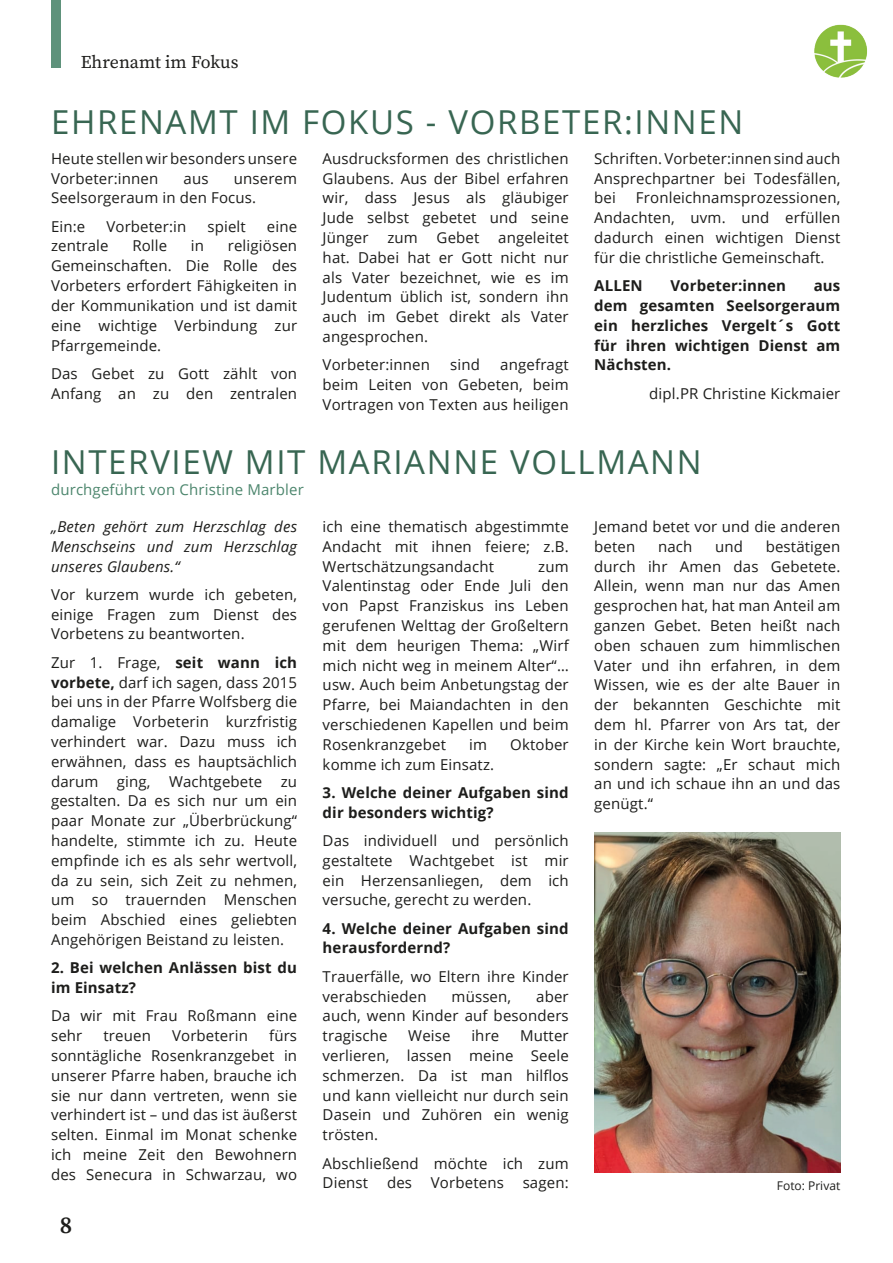
<style>
.page{position:relative;width:893px;height:1263px;background:#fff}
.page>*{position:absolute;margin:0;border:0;box-sizing:border-box;transform-origin:0 0}
.Überschrift{font:33px "Open Sans";letter-spacing:.05em;color:#386652}
.t1{font:24px "Source Serif Variable";color:#1d1d1b}
.t2{font:18px "Source Serif Variable";color:#1d1d1b}
.Seitentext{font:15px/19.8px "Open Sans";letter-spacing:.01em;color:#1d1d1b;text-align:justify}
.Seitentext-2{font:700 15px/19.8px "Open Sans";letter-spacing:.01em;color:#1d1d1b}
.Seitentext-3{font:italic 15px/19.8px "Open Sans";letter-spacing:.01em;color:#1d1d1b;text-align:justify}
.Seitentext-4{font:15px "Open Sans";letter-spacing:.01em;color:#4c866d}
.Bildunterschriften{font:12px "Open Sans";color:#1d1d1b}
.s1{font-weight:700}
</style>
<div class="page">
<div style="left:51px;top:0;width:9px;height:68px;background:#5e927b"></div>
<img style="left:814px;top:24px;width:53px;height:54px">
<img style="left:594px;top:833px;width:246px;height:340px">
<p class="t2" style="left:81px;top:50px;width:159px">Ehrenamt im Fokus</p>
<p class="Überschrift" style="left:51px;top:99px;width:694px">EHRENAMT IM FOKUS - VORBETER:INNEN</p>
<p class="Seitentext" style="left:51px;top:148px;width:248px">Heute stellen wir besonders unsere<br>Vorbeter:innen</p>
<p class="Seitentext" style="left:51px;top:168px;width:248px;text-indent:183px">unserem<br>Seelsorgeraum in den Focus.</p>
<p class="Seitentext" style="left:51px;top:216px;width:36px">Ein:e</p>
<p class="Seitentext" style="left:106px;top:216px;width:82px">Vorbeter:in</p>
<p class="Seitentext" style="left:207px;top:216px;width:40px">spielt</p>
<p class="Seitentext" style="left:267px;top:216px;width:32px">eine</p>
<p class="Seitentext" style="left:51px;top:236px;width:59px">zentrale</p>
<p class="Seitentext" style="left:132px;top:236px;width:36px">Rolle</p>
<p class="Seitentext" style="left:191px;top:236px;width:15px">in</p>
<p class="Seitentext" style="left:184px;top:168px;width:27px">aus</p>
<p class="Seitentext" style="left:51px;top:236px;width:248px;text-indent:177px">religiösen Gemeinschaften. Die Rolle des Vorbeters erfordert Fähigkeiten in der Kommunikation und ist damit eine wichtige Verbindung zur Pfarrgemeinde.</p>
<p class="Seitentext" style="left:51px;top:363px;width:248px">Das Gebet zu Gott zählt von<br>Anfang an zu den zentralen</p>
<p class="Seitentext" style="left:323px;top:148px;width:248px">Ausdrucksformen des christlichen Glaubens. Aus der Bibel erfahren wir, dass Jesus als gläubiger Jude selbst gebetet und seine Jünger</p>
<p class="Seitentext" style="left:323px;top:227px;width:248px;text-indent:176px">angeleitet hat. Dabei hat er Gott nicht nur als Vater bezeichnet, wie es im Judentum üblich ist, sondern ihn auch im Gebet direkt als Vater angesprochen.</p>
<p class="Seitentext" style="left:323px;top:355px;width:109px">Vorbeter:innen</p>
<p class="Seitentext" style="left:450px;top:355px;width:31px">sind</p>
<p class="Seitentext" style="left:387px;top:227px;width:32px">zum</p>
<p class="Seitentext" style="left:437px;top:227px;width:44px">Gebet</p>
<p class="Seitentext" style="left:323px;top:355px;width:248px;text-indent:178px">angefragt beim Leiten von Gebeten, beim Vortragen von Texten aus heiligen</p>
<p class="Seitentext" style="left:594px;top:148px;width:248px">Schriften. Vorbeter:innen sind auch Ansprechpartner bei Todesfällen, bei</p>
<p class="Seitentext" style="left:594px;top:188px;width:248px;text-indent:42px">Fronleichnamsprozessionen, Andachten, uvm. und erfüllen dadurch einen wichtigen Dienst für die christliche Gemeinschaft.</p>
<p class="Seitentext-2" style="left:594px;top:275px;width:50px">ALLEN</p>
<p class="Seitentext-2" style="left:670px;top:275px;width:117px">Vorbeter:innen</p>
<p class="Seitentext-2" style="left:594px;top:275px;width:248px;text-align:justify;text-indent:219px">aus dem gesamten Seelsorgeraum ein herzliches Vergelt´s Gott für ihren wichtigen Dienst am Nächsten.</p>
<p class="Seitentext" style="left:649px;top:383px;width:193px">dipl.PR Christine Kickmaier</p>
<p class="Überschrift" style="left:51px;top:439px;width:652px">INTERVIEW MIT MARIANNE VOLLMANN</p>
<p class="Seitentext-4" style="left:51px;top:480px;width:254px">durchgeführt von Christine Marbler</p>
<p class="Seitentext-3" style="left:51px;top:516px;width:248px">„Beten gehört zum Herzschlag des Menschseins und zum Herzschlag unseres Glaubens.“</p>
<p class="Seitentext" style="left:51px;top:584px;width:248px">Vor kurzem wurde ich gebeten, einige Fragen zum Dienst des Vorbetens zu beantworten.</p>
<p class="Seitentext" style="left:51px;top:652px;width:248px">Zur 1. Frage, <span class="s1">seit wann ich vorbete,</span> darf ich sagen, dass 2015 bei uns in der Pfarre Wolfsberg die damalige Vorbeterin kurzfristig verhindert war. Dazu muss ich erwähnen, dass es hauptsächlich darum ging, Wachtgebete zu gestalten. Da es sich nur um ein paar Monate zur „Überbrückung“ handelte, stimmte ich zu. Heute empfinde ich es als sehr wertvoll, da zu sein, sich Zeit zu nehmen, um so trauernden Menschen beim Abschied eines geliebten Angehörigen Beistand zu leisten.</p>
<p class="Seitentext-2" style="left:51px;top:957px;width:248px">2. Bei welchen Anlässen bist du im Einsatz?</p>
<p class="Seitentext" style="left:51px;top:1006px;width:248px">Da wir mit Frau Roßmann eine sehr</p>
<p class="Seitentext" style="left:51px;top:1025px;width:248px;text-indent:218px">fürs sonntägliche Rosenkranzgebet in unserer Pfarre haben, brauche ich sie nur dann vertreten, wenn sie verhindert ist – und das ist äußerst selten. Einmal im Monat schenke ich meine Zeit den Bewohnern des Senecura in Schwarzau, wo</p>
<p class="Seitentext" style="left:104px;top:1025px;width:49px">treuen</p>
<p class="Seitentext" style="left:172px;top:1025px;width:77px">Vorbeterin</p>
<h2 class="t1" style="left:60px;top:1209px;width:14px">8</h2>
<p class="Seitentext" style="left:323px;top:516px;width:248px">ich eine thematisch abgestimmte Andacht mit ihnen feiere; z.B.<br>Wertschätzungsandacht</p>
<p class="Seitentext" style="left:323px;top:556px;width:248px;text-indent:216px">zum Valentinstag oder Ende Juli den von Papst Franziskus ins Leben gerufenen Welttag der Großeltern mit dem heurigen Thema: „Wirf mich nicht weg in meinem Alter“… usw. Auch beim Anbetungstag der Pfarre, bei Maiandachten in den verschiedenen Kapellen und beim Rosenkranzgebet</p>
<p class="Seitentext" style="left:469px;top:734px;width:19px">im</p>
<p class="Seitentext" style="left:510px;top:734px;width:60px">Oktober</p>
<p class="Seitentext" style="left:323px;top:754px;width:173px">komme ich zum Einsatz.</p>
<p class="Seitentext-2" style="left:323px;top:782px;width:248px">3. Welche deiner Aufgaben sind dir besonders wichtig?</p>
<p class="Seitentext" style="left:323px;top:830px;width:248px">Das individuell und persönlich gestaltete Wachtgebet ist mir ein Herzensanliegen, dem ich versuche, gerecht zu werden.</p>
<p class="Seitentext-2" style="left:323px;top:918px;width:248px">4. Welche deiner Aufgaben sind herausfordernd?</p>
<p class="Seitentext" style="left:323px;top:966px;width:248px">Trauerfälle, wo Eltern ihre Kinder verabschieden</p>
<p class="Seitentext" style="left:323px;top:986px;width:248px;text-indent:214px">aber auch, wenn Kinder auf besonders tragische</p>
<p class="Seitentext" style="left:452px;top:986px;width:61px">müssen,</p>
<p class="Seitentext" style="left:408px;top:1025px;width:44px">Weise</p>
<p class="Seitentext" style="left:471px;top:1025px;width:29px">ihre</p>
<p class="Seitentext" style="left:323px;top:1025px;width:248px;text-indent:197px">Mutter verlieren, lassen meine Seele schmerzen. Da ist man hilflos und kann vielleicht nur durch sein Dasein und Zuhören ein wenig trösten.</p>
<p class="Seitentext" style="left:323px;top:1153px;width:248px">Abschließend möchte ich zum<br>Dienst</p>
<p class="Seitentext" style="left:387px;top:1172px;width:27px">des</p>
<p class="Seitentext" style="left:431px;top:1172px;width:74px">Vorbetens</p>
<p class="Seitentext" style="left:523px;top:1172px;width:48px">sagen:</p>
<p class="Seitentext" style="left:594px;top:516px;width:248px">Jemand betet vor und die anderen beten</p>
<p class="Seitentext" style="left:594px;top:536px;width:248px;text-indent:171px">bestätigen durch ihr Amen das Gebetete.<br>Allein, wenn man nur das Amen gesprochen hat, hat man Anteil am ganzen Gebet. Beten heißt nach oben schauen zum himmlischen Vater und ihn erfahren, in dem Wissen, wie es der alte Bauer in der bekannten Geschichte mit dem hl. Pfarrer von Ars tat, der in der Kirche kein Wort brauchte, sondern sagte: „Er schaut mich an und ich schaue ihn an und das genügt.“</p>
<p class="Seitentext" style="left:658px;top:536px;width:36px">nach</p>
<p class="Seitentext" style="left:715px;top:536px;width:29px">und</p>
<p class="Bildunterschriften" style="left:777px;top:1177px;width:65px">Foto: Privat</p>
</div>
